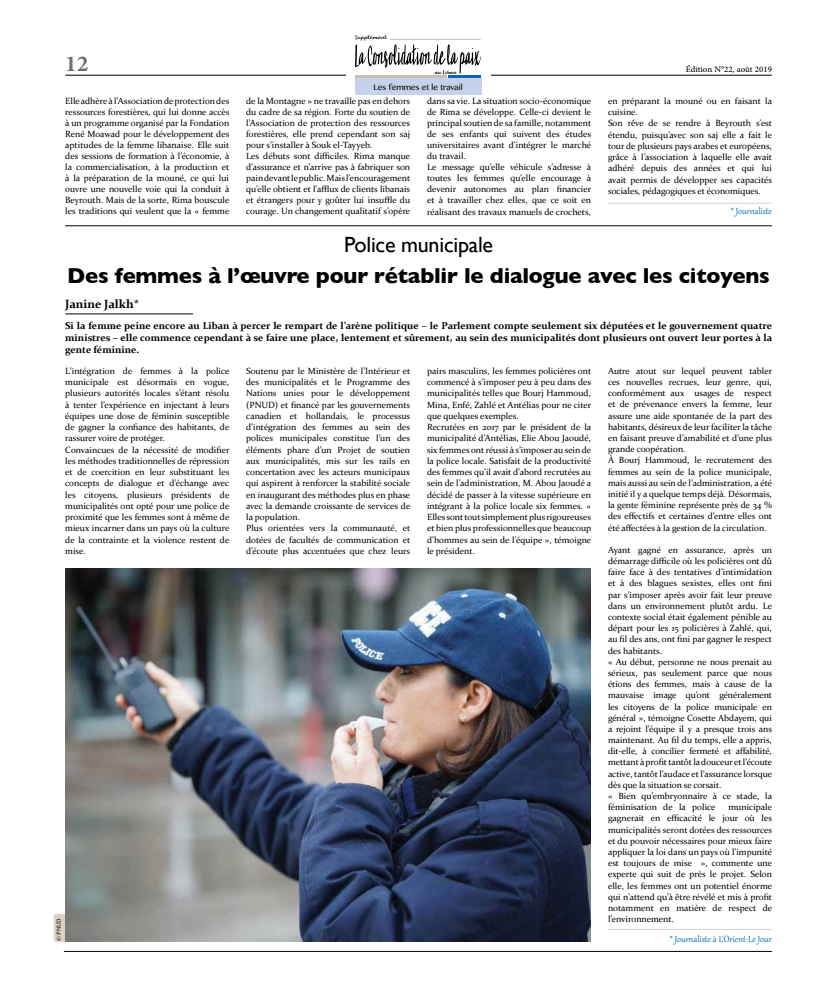
<style>
.page{position:relative;width:823px;height:993px;background:#fff}
.page>*{position:absolute;margin:0;border:0;box-sizing:border-box;transform-origin:0 0}
.t1{font:700 32px "Adobe Arabic";color:#6d6e71}
.t2{font:700 22px "Gill Sans";letter-spacing:-.01em;color:#000}
.t3{font:22px "Gill Sans";letter-spacing:-.01em;color:#000}
.t4{font:12px "Adobe Arabic";color:#000}
.t5{font:700 12px "Constantia";color:#000}
.t6{font:11px "Gabriola";color:#0067b1}
.t7{font:700 10px/12px "Constantia";color:#000;text-align:justify}
.t8{font:9px/11.2px "Constantia";color:#000}
.t9{font:8px "Bangla MN";color:#000}
.t10{font:6px "Constantia";color:#000}
.t11{font:4.7px "KG Camden Market Script";color:#000}
</style>
<div class="page">
<hr style="left:65px;top:75px;width:281px;height:1px;background:#000">
<hr style="left:490px;top:75px;width:281px;height:1px;background:#000">
<hr style="left:64px;top:950px;width:707px;height:1px;background:#000">
<hr style="left:389px;top:39px;width:91px;height:1px;background:#c7beb4">
<hr style="left:355px;top:75px;width:91px;height:2px;background:#c7beb4">
<hr style="left:448px;top:75px;width:33px;height:2px;background:#0067b1">
<svg style="left:355px;top:44px;width:126px;height:29px"></svg>
<div style="left:355px;top:78px;width:126px;height:17px;background:#c6d2eb"></div>
<div style="left:54px;top:913px;width:26px;height:28px;background:#dcd1c6;border-radius:3px"></div>
<hr style="left:65px;top:313px;width:128px;height:1px;background:#000">
<hr style="left:65px;top:225px;width:706px;height:1px;background:#000">
<hr style="left:607px;top:928px;width:164px;height:1px;background:#dcd1c6">
<hr style="left:607px;top:203px;width:164px;height:1px;background:#dcd1c6">
<img style="left:65px;top:568px;width:525px;height:373px">
<p class="t11" style="left:355px;top:35px;width:33px">Supplément</p>
<h1 class="t1" style="left:65px;top:41px;width:25px">12</h1>
<h3 class="t4" style="left:685px;top:61px;width:88px">Édition N°22, août 2019</h3>
<p class="t11" style="left:435px;top:69px;width:23px">au Liban</p>
<p class="t9" style="left:373px;top:82px;width:91px">Les femmes et le travail</p>
<p class="t8" style="left:65px;top:95px;width:165px;text-align:justify">Elle adhère à l’Association de protection des ressources forestières, qui lui donne accès à un programme organisé par la Fondation René Moawad pour le développement des aptitudes de la femme libanaise. Elle suit des sessions de formation à l’économie, à la commercialisation, à la production et à la préparation de la mouné, ce qui lui ouvre une nouvelle voie qui la conduit à Beyrouth. Mais de la sorte, Rima bouscule les traditions qui veulent que la « femme</p>
<p class="t8" style="left:246px;top:95px;width:165px">de la Montagne » ne travaille pas en dehors du cadre de sa région. Forte du soutien de l’Association de protection des ressources forestières, elle prend cependant son saj pour s’installer à Souk el-Tayyeb.<br>Les débuts sont difficiles. Rima manque d’assurance et n’arrive pas à fabriquer son pain devant le public. Mais l’encouragement qu’elle obtient et l’afflux de clients libanais et étrangers pour y goûter lui insuffle du courage. Un changement qualitatif s’opère</p>
<p class="t8" style="left:427px;top:95px;width:165px">dans sa vie. La situation socio-économique de Rima se développe. Celle-ci devient le principal soutien de sa famille, notamment de ses enfants qui suivent des études universitaires avant d’intégrer le marché du travail.<br>Le message qu’elle véhicule s’adresse à toutes les femmes qu’elle encourage à devenir autonomes au plan financier et à travailler chez elles, que ce soit en réalisant des travaux manuels de crochets,</p>
<p class="t8" style="left:607px;top:95px;width:165px">en préparant la mouné ou en faisant la cuisine.<br>Son rêve de se rendre à Beyrouth s’est étendu, puisqu’avec son saj elle a fait le tour de plusieurs pays arabes et européens, grâce à l’association à laquelle elle avait adhéré depuis des années et qui lui avait permis de développer ses capacités sociales, pédagogiques et économiques.</p>
<p class="t6" style="left:730px;top:204px;width:42px">* Journaliste</p>
<h2 class="t3" style="left:344px;top:232px;width:150px">Police municipale</h2>
<h2 class="t2" style="left:67px;top:258px;width:703px">Des femmes à l’œuvre pour rétablir le dialogue avec les citoyens</h2>
<h3 class="t5" style="left:65px;top:296px;width:75px">Janine Jalkh*</h3>
<p class="t7" style="left:65px;top:319px;width:708px">Si la femme peine encore au Liban à percer le rempart de l’arène politique – le Parlement compte seulement six députées et le gouvernement quatre ministres – elle commence cependant à se faire une place, lentement et sûrement, au sein des municipalités dont plusieurs ont ouvert leur portes à la gente féminine.</p>
<p class="t8" style="left:65px;top:364px;width:166px">L’intégration de femmes à la police municipale est désormais en vogue, plusieurs autorités locales s’étant résolu à tenter l’expérience en injectant à leurs équipes une dose de féminin susceptible de gagner la confiance des habitants, de rassurer voire de protéger.<br>Convaincues de la nécessité de modifier les méthodes traditionnelles de répression et de coercition en leur substituant les concepts de dialogue et d’échange avec les citoyens, plusieurs présidents de municipalités ont opté pour une police de proximité que les femmes sont à même de mieux incarner dans un pays où la culture de la contrainte et la violence restent de mise.</p>
<p class="t8" style="left:246px;top:364px;width:165px">Soutenu par le Ministère de l’Intérieur et des municipalités et le Programme des Nations unies pour le développement (PNUD) et financé par les gouvernements canadien et hollandais, le processus d’intégration des femmes au sein des polices municipales constitue l’un des éléments phare d’un Projet de soutien aux municipalités, mis sur les rails en concertation avec les acteurs municipaux qui aspirent à renforcer la stabilité sociale en inaugurant des méthodes plus en phase avec la demande croissante de services de la population.<br>Plus orientées vers la communauté, et dotées de facultés de communication et d’écoute plus accentuées que chez leurs</p>
<p class="t8" style="left:427px;top:364px;width:166px">pairs masculins, les femmes policières ont commencé à s’imposer peu à peu dans des municipalités telles que Bourj Hammoud, Mina, Enfé, Zahlé et Antélias pour ne citer que quelques exemples.<br>Recrutées en 2017 par le président de la municipalité d’Antélias, Elie Abou Jaoudé, six femmes ont réussi à s’imposer au sein de la police locale. Satisfait de la productivité des femmes qu’il avait d’abord recrutées au sein de l’administration, M. Abou Jaoudé a décidé de passer à la vitesse supérieure en intégrant à la police locale six femmes. « Elles sont tout simplement plus rigoureuses et bien plus professionnelles que beaucoup d’hommes au sein de l’équipe », témoigne le président.</p>
<p class="t8" style="left:607px;top:365px;width:166px">Autre atout sur lequel peuvent tabler ces nouvelles recrues, leur genre, qui, conformément aux usages de respect et de prévenance envers la femme, leur assure une aide spontanée de la part des habitants, désireux de leur faciliter la tâche en faisant preuve d’amabilité et d’une plus grande coopération.<br>À Bourj Hammoud, le recrutement des femmes au sein de la police municipale, mais aussi au sein de l’administration, a été initié il y a quelque temps déjà. Désormais, la gente féminine représente près de 34 % des effectifs et certaines d’entre elles ont été affectées à la gestion de la circulation.</p>
<p class="t8" style="left:607px;top:543px;width:165px">Ayant gagné en assurance, après un démarrage difficile où les policières ont dû faire face à des tentatives d’intimidation et à des blagues sexistes, elles ont fini par s’imposer après avoir fait leur preuve dans un environnement plutôt ardu. Le contexte social était également pénible au départ pour les 15 policières à Zahlé, qui, au fil des ans, ont fini par gagner le respect des habitants.<br>« Au début, personne ne nous prenait au sérieux, pas seulement parce que nous étions des femmes, mais à cause de la mauvaise image qu’ont généralement les citoyens de la police municipale en général », témoigne Cosette Abdayem, qui a rejoint l’équipe il y a presque trois ans maintenant. Au fil du temps, elle a appris, dit-elle, à concilier fermeté et affabilité, mettant à profit tantôt la douceur et l’écoute active, tantôt l’audace et l’assurance lorsque dès que la situation se corsait.<br>« Bien qu’embryonnaire à ce stade, la féminisation de la police</p>
<p class="t8" style="left:607px;top:800px;width:165px;text-align:justify;text-indent:120px">municipale gagnerait en efficacité le jour où les municipalités seront dotées des ressources et du pouvoir nécessaires pour mieux faire appliquer la loi dans un pays où l’impunité est toujours de mise », commente une experte qui suit de près le projet. Selon elle, les femmes ont un potentiel énorme qui n’attend qu’à être révélé et mis à profit notamment en matière de respect de l’environnement.</p>
<p class="t6" style="left:669px;top:931px;width:103px">* Journaliste à L'Orient-Le Jour</p>
<p class="t10" style="left:55px;top:940px;width:25px;rotate:-90deg">© PNUD</p>
</div>
